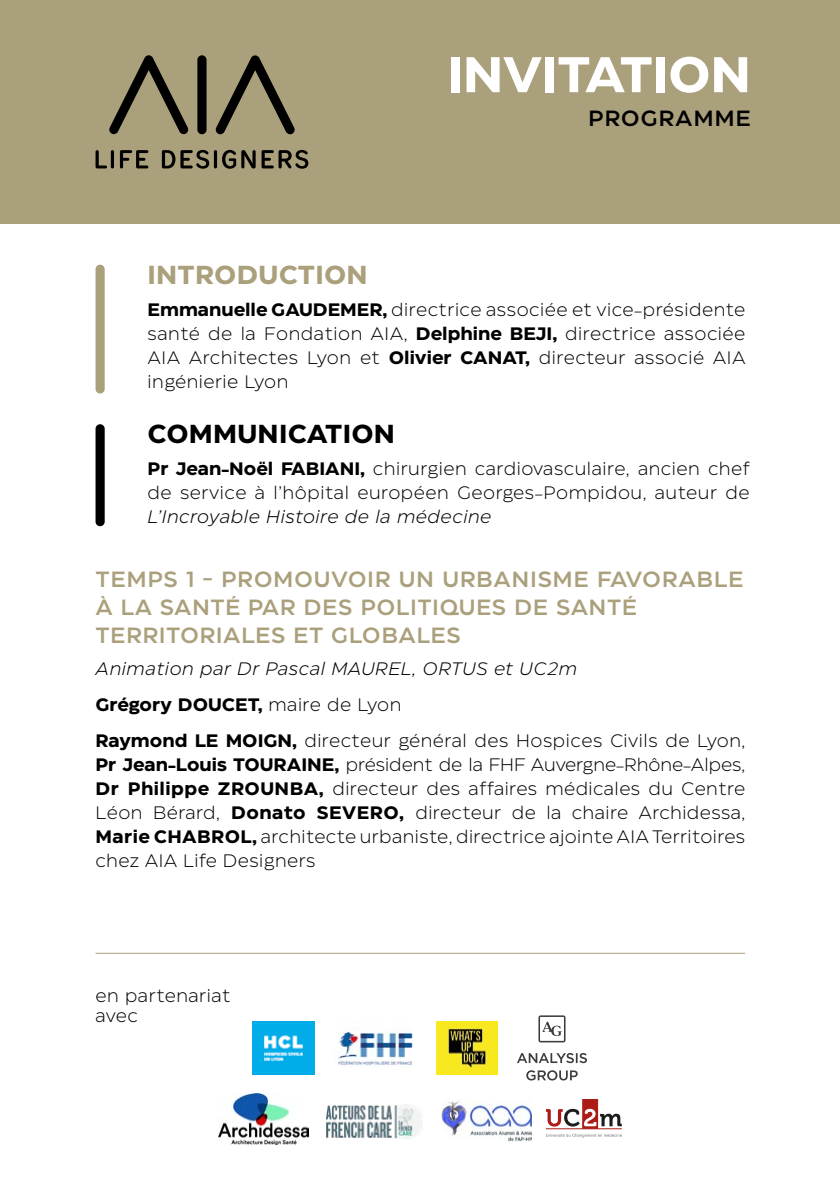
<style>
.page{position:relative;width:840px;height:1191px;background:#fff}
.page>*{position:absolute;margin:0;border:0;box-sizing:border-box;transform-origin:0 0}
.t1{font:700 50px "Eastman";letter-spacing:-.01em;color:#fff}
.t2{font:700 26px "Eastman";letter-spacing:.01em;color:#000}
.t3{font:700 26px "Eastman";letter-spacing:.01em;color:#aba07c}
.t4{font:500 22px/28px "Eastman";letter-spacing:.02em;color:#aba07c}
.t5{font:500 22px "Eastman";letter-spacing:.03em;color:#000}
.t6{font:300 18px/24px "Eastman";letter-spacing:.03em;color:#000}
.t7{font:italic 300 18px "Eastman";letter-spacing:.03em;color:#000}
.s1{font-weight:700}
.s2{font-style:italic}
</style>
<div class="page">
<div style="left:0;top:0;width:839px;height:224px;background:#aba07c"></div>
<svg style="left:206px;top:60px;width:1px;height:70px"></svg>
<div style="left:197px;top:55px;width:9px;height:79px;background:#000;border-radius:5px"></div>
<svg style="left:109px;top:55px;width:80px;height:79px"></svg>
<svg style="left:215px;top:55px;width:80px;height:79px"></svg>
<svg style="left:95px;top:150px;width:12px;height:18px"></svg>
<hr style="left:111px;top:150px;width:3px;height:18px;background:#000;border-radius:2px">
<svg style="left:120px;top:150px;width:28px;height:18px"></svg>
<svg style="left:162px;top:150px;width:47px;height:19px"></svg>
<hr style="left:214px;top:150px;width:3px;height:18px;background:#000;border-radius:2px">
<svg style="left:222px;top:150px;width:33px;height:19px"></svg>
<svg style="left:261px;top:150px;width:47px;height:19px"></svg>
<div style="left:95px;top:265px;width:10px;height:128px;background:#aba07c;border-radius:5px"></div>
<div style="left:95px;top:424px;width:10px;height:102px;background:#000;border-radius:5px"></div>
<hr style="left:95px;top:952px;width:649px;height:1px;background:#aba07c">
<img style="left:218px;top:1093px;width:90px;height:51px">
<img style="left:326px;top:1105px;width:96px;height:33px">
<img style="left:441px;top:1101px;width:90px;height:40px">
<svg style="left:546px;top:1099px;width:75px;height:38px"></svg>
<hr style="left:545px;top:1128px;width:76px;height:1px;background:#ab1c17">
<img style="left:253px;top:1021px;width:61px;height:53px">
<img style="left:338px;top:1019px;width:75px;height:48px">
<img style="left:436px;top:1021px;width:61px;height:53px">
<svg style="left:517px;top:1015px;width:69px;height:65px"></svg>
<h1 class="t1" style="left:447px;top:35px;width:305px">INVITATION</h1>
<p class="t5" style="left:588px;top:101px;width:164px">PROGRAMME</p>
<h2 class="t3" style="left:147px;top:254px;width:221px">INTRODUCTION</h2>
<p class="t6" style="left:147px;top:296px;width:599px;text-align:justify"><span class="s1">Emmanuelle GAUDEMER,</span> directrice associée et vice-présidente santé de la Fondation AIA, <span class="s1">Delphine BEJI,</span> directrice associée AIA Architectes Lyon et <span class="s1">Olivier CANAT,</span> directeur associé AIA ingénierie Lyon</p>
<h2 class="t2" style="left:147px;top:414px;width:249px">COMMUNICATION</h2>
<p class="t6" style="left:147px;top:455px;width:603px"><span class="s1">Pr Jean-Noël FABIANI,</span> chirurgien cardiovasculaire, ancien chef de service à l’hôpital européen Georges-Pompidou, auteur de</p>
<p class="t7" style="left:147px;top:504px;width:345px">L’Incroyable Histoire de la médecine</p>
<p class="t4" style="left:95px;top:563px;width:649px">TEMPS 1 - PROMOUVOIR UN URBANISME FAVORABLE<br>À LA SANTÉ PAR DES POLITIQUES DE SANTÉ<br>TERRITORIALES ET GLOBALES</p>
<p class="t6" style="left:95px;top:649px;width:651px;line-height:36px"><span class="s2">Animation par Dr Pascal MAUREL, ORTUS et UC2m<br></span><span class="s1">Grégory DOUCET,</span> maire de Lyon<br><span class="s1">Raymond LE MOIGN,</span> directeur général des Hospices Civils de Lyon,</p>
<p class="t6" style="left:95px;top:751px;width:651px;text-align:justify"><span class="s1">Pr Jean-Louis TOURAINE,</span> président de la FHF Auvergne-Rhône-Alpes, <span class="s1">Dr Philippe ZROUNBA,</span> directeur des affaires médicales du Centre Léon Bérard, <span class="s1">Donato SEVERO,</span> directeur de la chaire Archidessa, <span class="s1">Marie CHABROL,</span> architecte urbaniste, directrice ajointe AIA Territoires chez AIA Life Designers</p>
<p class="t6" style="left:95px;top:984px;width:136px;line-height:20px">en partenariat avec</p>
</div>
